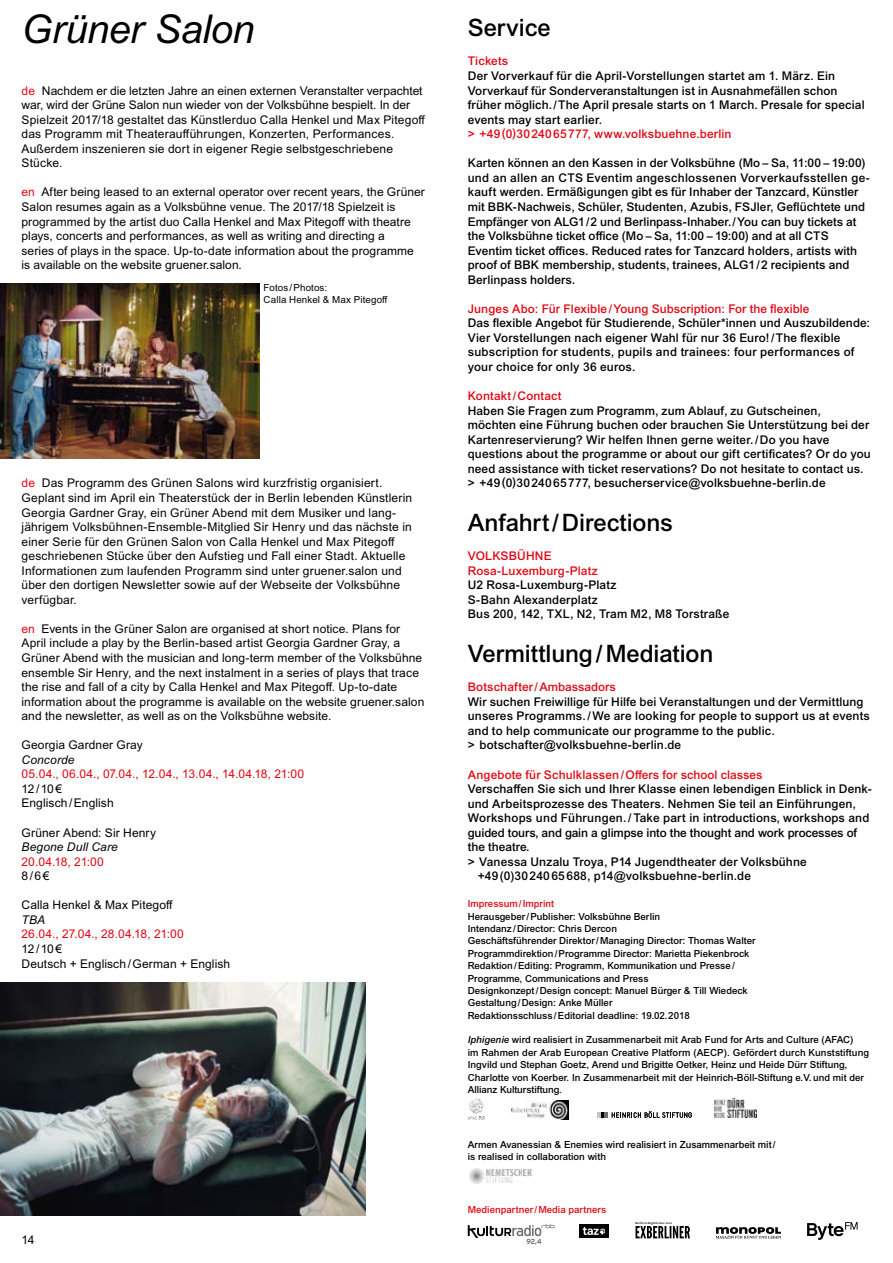
<style>
.page{position:relative;width:893px;height:1263px;background:#fff}
.page>*{position:absolute;margin:0;border:0;box-sizing:border-box;transform-origin:0 0}
.t1{font:italic 39.75px "Arial MT Pro";letter-spacing:-.01em;color:#000}
.t2{font:500 24px "Arial MT Pro";letter-spacing:-.005em;color:#000}
.t3{font:500 12px/14.5px "Arial MT Pro";letter-spacing:.01em;color:#000}
.t4{font:12px/14.5px "Arial MT Pro";letter-spacing:.01em;color:#000}
.t5{font:500 12px/14.5px "Arial MT Pro";letter-spacing:.01em;color:#e30613}
.t6{font:12px "Arial MT Pro";letter-spacing:.025em;color:#e30613}
.t7{font:500 12px "Arial MT Pro";letter-spacing:-.01em;color:#000}
.t8{font:italic 12px "Arial MT Pro";letter-spacing:.015em;color:#000}
.t9{font:500 9.75px/12.3px "Arial MT Pro";color:#000}
.t10{font:500 9.75px "Arial MT Pro";color:#e30613}
.t11{font:9.75px/12.3px "Arial MT Pro";letter-spacing:.015em;color:#000}
.t12{font:italic 700 3.15px "Freight Text Pro";color:#000}
.s1{color:#e30613}
.s2{font-style:italic}
</style>
<div class="page">
<img style="left:0;top:284px;width:259px;height:174px">
<div style="left:579px;top:1224px;width:29px;height:14px;background:#000"></div>
<svg style="left:583px;top:1227px;width:22px;height:8px"></svg>
<svg style="left:468px;top:1224px;width:87px;height:21px"></svg>
<svg style="left:635px;top:1226px;width:55px;height:12px"></svg>
<svg style="left:716px;top:1227px;width:65px;height:11px"></svg>
<svg style="left:807px;top:1222px;width:51px;height:18px"></svg>
<img style="left:469px;top:1169px;width:63px;height:15px">
<img style="left:715px;top:1098px;width:41px;height:20px">
<svg style="left:597px;top:1111px;width:95px;height:7px"></svg>
<img style="left:511px;top:1101px;width:58px;height:18px">
<svg style="left:468px;top:1098px;width:17px;height:21px"></svg>
<img style="left:0;top:982px;width:366px;height:233px">
<h1 class="t1" style="left:22px;top:6px;width:234px">Grüner Salon</h1>
<p class="t4" style="left:22px;top:84px;width:405px"><span class="s1">de</span> Nachdem er die letzten Jahre an einen externen Veranstalter verpachtet war, wird der Grüne Salon nun wieder von der Volksbühne bespielt. In der Spielzeit 2017/18 gestaltet das Künstlerduo Calla Henkel und Max Pitegoff das Programm mit Theateraufführungen, Konzerten, Performances.<br>Außerdem inszenieren sie dort in eigener Regie selbstgeschriebene Stücke.</p>
<p class="t4" style="left:22px;top:186px;width:405px"><span class="s1">en</span> After being leased to an external operator over recent years, the Grüner Salon resumes again as a Volksbühne venue. The 2017/18 Spielzeit is programmed by the artist duo Calla Henkel and Max Pitegoff with theatre plays, concerts and performances, as well as writing and directing a<br>series of plays in the space. Up-to-date information about the programme is available on the website gruener.salon.</p>
<p class="t11" style="left:264px;top:282px;width:126px">Fotos /Photos:<br>Calla Henkel &amp; Max Pitegoff</p>
<p class="t4" style="left:22px;top:476px;width:392px"><span class="s1">de</span> Das Programm des Grünen Salons wird kurzfristig organisiert.<br>Geplant sind im April ein Theaterstück der in Berlin lebenden Künstlerin Georgia Gardner Gray, ein Grüner Abend mit dem Musiker und lang&shy;jährigem Volksbühnen-Ensemble-Mitglied Sir Henry und das nächste in einer Serie für den Grünen Salon von Calla Henkel und Max Pitegoff geschriebenen Stücke über den Aufstieg und Fall einer Stadt. Aktuelle Informationen zum laufenden Programm sind unter gruener.salon und über den dortigen Newsletter sowie auf der Webseite der Volksbühne verfügbar.</p>
<p class="t4" style="left:22px;top:622px;width:404px"><span class="s1">en</span> Events in the Grüner Salon are organised at short notice. Plans for April include a play by the Berlin-based artist Georgia Gardner Gray, a Grüner Abend with the musician and long-term member of the Volksbühne ensemble Sir Henry, and the next instalment in a series of plays that trace the rise and fall of a city by Calla Henkel and Max Pitegoff. Up-to-date information about the programme is available on the website gruener.salon and the newsletter, as well as on the Volksbühne website.</p>
<p class="t4" style="left:22px;top:738px;width:123px">Georgia Gardner Gray</p>
<p class="t8" style="left:22px;top:752px;width:55px">Concorde</p>
<p class="t6" style="left:22px;top:767px;width:284px">05.04., 06.04., 07.04., 12.04., 13.04., 14.04.18, 21:00</p>
<p class="t4" style="left:22px;top:782px;width:94px">12/10€<br>Englisch/English</p>
<p class="t4" style="left:22px;top:826px;width:136px">Grüner Abend: Sir Henry</p>
<p class="t8" style="left:22px;top:840px;width:98px">Begone Dull Care</p>
<p class="t6" style="left:22px;top:854px;width:84px">20.04.18, 21:00</p>
<p class="t4" style="left:22px;top:869px;width:29px">8/6€</p>
<p class="t4" style="left:22px;top:898px;width:153px">Calla Henkel &amp; Max Pitegoff</p>
<p class="t8" style="left:22px;top:913px;width:25px">TBA</p>
<p class="t6" style="left:22px;top:927px;width:164px">26.04., 27.04., 28.04.18, 21:00</p>
<p class="t4" style="left:22px;top:942px;width:210px">12/10€<br>Deutsch + Englisch/German + English</p>
<p class="t4" style="left:22px;top:1233px;width:14px">14</p>
<h2 class="t2" style="left:468px;top:14px;width:85px">Service</h2>
<p class="t5" style="left:468px;top:54px;width:42px">Tickets</p>
<p class="t3" style="left:468px;top:69px;width:398px">Der Vorverkauf für die April-Vorstellungen startet am 1. März. Ein Vorverkauf für Sonderveranstaltungen ist in Ausnahmefällen schon früher möglich./The April presale starts on 1 March. Presale for special events may start earlier.</p>
<p class="t5" style="left:468px;top:127px;width:265px">&gt; +49(0)3024065777, www.volksbuehne.berlin</p>
<p class="t3" style="left:468px;top:156px;width:404px">Karten können an den Kassen in der Volksbühne (Mo – Sa, 11:00 – 19:00) und an allen an CTS Eventim angeschlossenen Vorverkaufsstellen ge&shy;kauft werden. Ermäßigungen gibt es für Inhaber der Tanzcard, Künstler mit BBK-Nachweis, Schüler, Studenten, Azubis, FSJler, Geflüchtete und Empfänger von ALG1/2 und Berlinpass-Inhaber./You can buy tickets at the Volksbühne ticket office (Mo – Sa, 11:00 – 19:00) and at all CTS Eventim ticket offices. Reduced rates for Tanzcard holders, artists with proof of BBK membership, students, trainees, ALG1/2 recipients and Berlinpass holders.</p>
<p class="t5" style="left:468px;top:302px;width:343px">Junges Abo: Für Flexible/Young Subscription: For the flexible</p>
<p class="t3" style="left:468px;top:316px;width:404px">Das flexible Angebot für Studierende, Schüler*innen und Auszubildende:<br>Vier Vorstellungen nach eigener Wahl für nur 36 Euro!/The flexible subscription for students, pupils and trainees: four performances of your choice for only 36 euros.</p>
<p class="t5" style="left:468px;top:389px;width:95px">Kontakt/Contact</p>
<p class="t3" style="left:468px;top:404px;width:405px">Haben Sie Fragen zum Programm, zum Ablauf, zu Gutscheinen, möchten eine Führung buchen oder brauchen Sie Unterstützung bei der Kartenreservierung? Wir helfen Ihnen gerne weiter./Do you have questions about the programme or about our gift certificates? Or do you need assistance with ticket reservations? Do not hesitate to contact us. &gt; +49(0)3024065777, besucherservice@volksbuehne-berlin.de</p>
<h2 class="t2" style="left:468px;top:509px;width:207px">Anfahrt/Directions</h2>
<p class="t5" style="left:468px;top:549px;width:132px">VOLKSBÜHNE<br>Rosa-Luxemburg-Platz</p>
<p class="t3" style="left:468px;top:578px;width:263px">U2 Rosa-Luxemburg-Platz<br>S-Bahn Alexanderplatz<br>Bus 200, 142, TXL, N2, Tram M2, M8 Torstraße</p>
<h2 class="t2" style="left:468px;top:640px;width:247px">Vermittlung/Mediation</h2>
<p class="t5" style="left:468px;top:680px;width:150px">Botschafter/Ambassadors</p>
<p class="t3" style="left:468px;top:695px;width:404px">Wir suchen Freiwillige für Hilfe bei Veranstaltungen und der Vermittlung unseres Programms./We are looking for people to support us at events and to help communicate our programme to the public.<br>&gt; botschafter@volksbuehne-berlin.de</p>
<p class="t5" style="left:468px;top:767px;width:296px">Angebote für Schulklassen/Offers for school classes</p>
<p class="t3" style="left:468px;top:782px;width:405px">Verschaffen Sie sich und Ihrer Klasse einen lebendigen Einblick in Denk-</p>
<p class="t3" style="left:468px;top:796px;width:390px">und Arbeitsprozesse des Theaters. Nehmen Sie teil an Einführungen,</p>
<p class="t3" style="left:468px;top:811px;width:403px">Workshops und Führungen. /Take part in introductions, workshops and</p>
<p class="t7" style="left:468px;top:825px;width:391px">guided tours, and gain a glimpse into the thought and work processes of</p>
<p class="t3" style="left:468px;top:840px;width:63px">the theatre.</p>
<p class="t3" style="left:468px;top:855px;width:341px">&gt; Vanessa Unzalu Troya, P14 Jugendtheater der Volksbühne</p>
<p class="t3" style="left:478px;top:869px;width:275px">+49(0)3024065688, p14@volksbuehne-berlin.de</p>
<p class="t10" style="left:468px;top:898px;width:88px">Impressum/Imprint</p>
<p class="t9" style="left:468px;top:910px;width:289px">Herausgeber/Publisher: Volksbühne Berlin<br>Intendanz /Director: Chris Dercon<br>Geschäftsführender Direktor/Managing Director: Thomas Walter Programmdirektion/Programme Director: Marietta Piekenbrock Redaktion/Editing: Programm, Kommunikation und Presse/ Programme, Communications and Press<br>Designkonzept/Design concept: Manuel Bürger &amp; Till Wiedeck Gestaltung/Design: Anke Müller<br>Redaktionsschluss/Editorial deadline: 19.02.2018</p>
<p class="t9" style="left:468px;top:1034px;width:403px"><span class="s2">Iphigenie</span> wird realisiert in Zusammenarbeit mit Arab Fund for Arts and Culture (AFAC)<br>im Rahmen der Arab European Creative Platform (AECP). Gefördert durch Kunststiftung Ingvild und Stephan Goetz, Arend und Brigitte Oetker, Heinz und Heide Dürr Stiftung, Charlotte von Koerber. In Zusammenarbeit mit der Heinrich-Böll-Stiftung e.V.und mit der Allianz Kulturstiftung.</p>
<p class="t9" style="left:468px;top:1139px;width:309px">Armen Avanessian &amp; Enemies wird realisiert in Zusammenarbeit mit/ is realised in collaboration with</p>
<p class="t10" style="left:468px;top:1204px;width:140px">Medienpartner/Media partners</p>
<p class="t12" style="left:635px;top:1221px;width:38px">Berlin in English since 2002</p>
</div>
